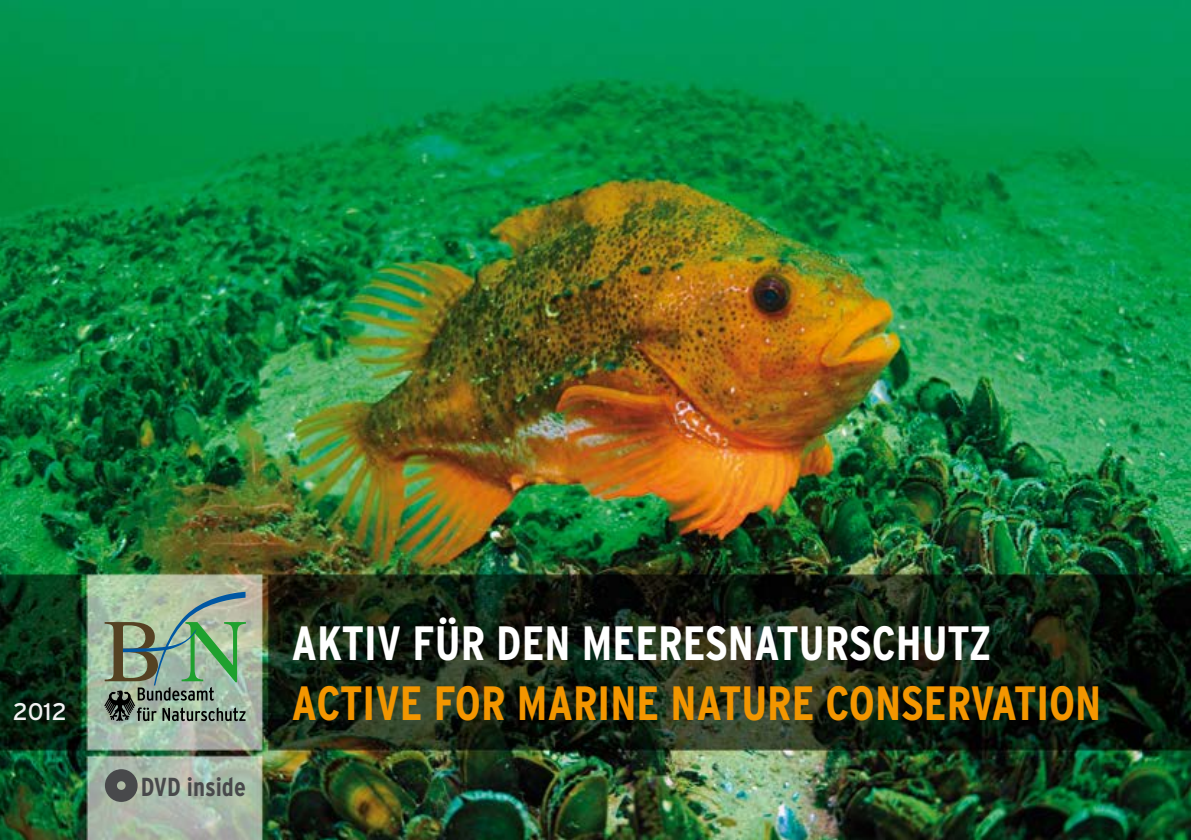
<style>
.page{position:relative;width:1191px;height:840px;background:#fff}
.page>*{position:absolute;margin:0;border:0;box-sizing:border-box;transform-origin:0 0}
.t1{font:700 condensed 48px "Interstate";color:#f39600}
.t2{font:700 condensed 48px "Interstate";color:#fff}
.t3{font:700 condensed 26px "Interstate";color:#48494b}
.t4{font:24px "Interstate";color:#f2f2f3}
</style>
<div class="page">
<img style="left:0;top:0;width:1191px;height:839px">
<svg style="left:104px;top:591px;width:142px;height:129px;background:#89a48a"></svg>
<div style="left:105px;top:768px;width:33px;height:33px;border:12px solid #48494b;border-radius:50%"></div>
<p class="t4" style="left:13px;top:698px;width:56px">2012</p>
<p class="t3" style="left:141px;top:771px;width:14px">DVD</p>
<p class="t3" style="left:187px;top:771px;width:61px">INSIDE</p>
<p class="t2" style="left:291px;top:616px;width:701px">AKTIV FÜR DEN MEERESNATURSCHUTZ</p>
<p class="t1" style="left:291px;top:676px;width:47px">ACTIVE</p>
<p class="t1" style="left:434px;top:676px;width:669px">FOR MARINE NATURE CONSERVATION</p>
</div>
